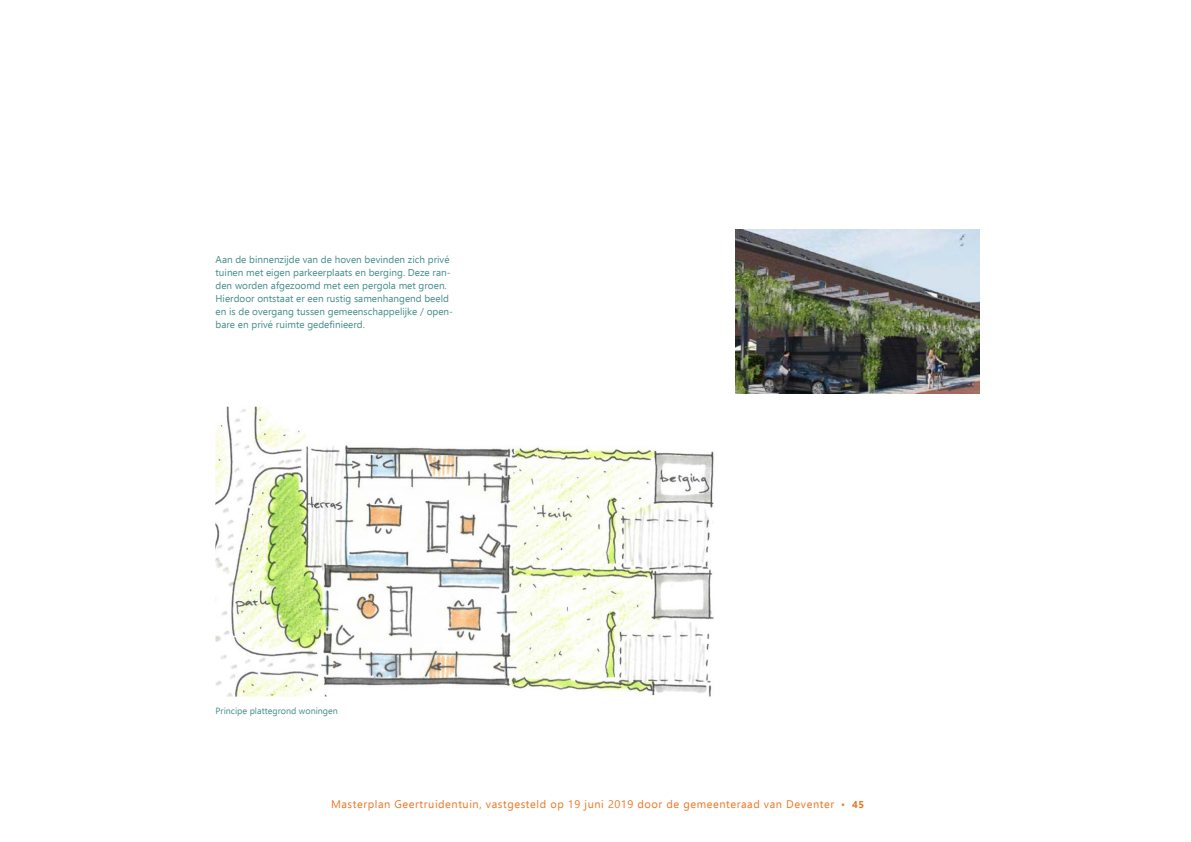
<style>
.page{position:relative;width:1191px;height:842px;background:#fff}
.page>*{position:absolute;margin:0;border:0;box-sizing:border-box;transform-origin:0 0}
.t1{font:11px "Ebrima";letter-spacing:.05em;color:#ee7623}
.t2{font:10px/13px "Ebrima";color:#458d89}
.t3{font:700 10px "Ebrima";color:#ee7623}
.t4{font:9px "Ebrima";color:#458d89}
.s1{font-size:10px}
.s2{font-weight:700;font-size:10px}
.s3{font-weight:400}
</style>
<div class="page">
<img style="left:735px;top:229px;width:244px;height:165px">
<img style="left:215px;top:407px;width:499px;height:289px">
<p class="t2" style="left:215px;top:253px;width:239px">Aan de binnenzijde van de hoven bevinden zich privé tuinen met eigen parkeerplaats en berging. Deze ran&shy;den worden afgezoomd met een pergola met groen.<br>Hierdoor ontstaat er een rustig samenhangend beeld en is de overgang tussen gemeenschappelijke / open&shy;bare en privé ruimte gedefinieerd.</p>
<p class="t4" style="left:215px;top:704px;width:124px">Principe plattegrond woningen</p>
<p class="t1" style="left:486px;top:795px;width:210px">Concept-masterplan | maart 2019 <span class="s1">•</span> <span class="s2">45</span></p>
<p class="t3" style="left:841px;top:797px;width:25px"><span class="s3">•</span> 45</p>
<p class="t1" style="left:331px;top:796px;width:504px">Masterplan Geertruidentuin, vastgesteld op 19 juni 2019 door de gemeenteraad van Deventer</p>
</div>
